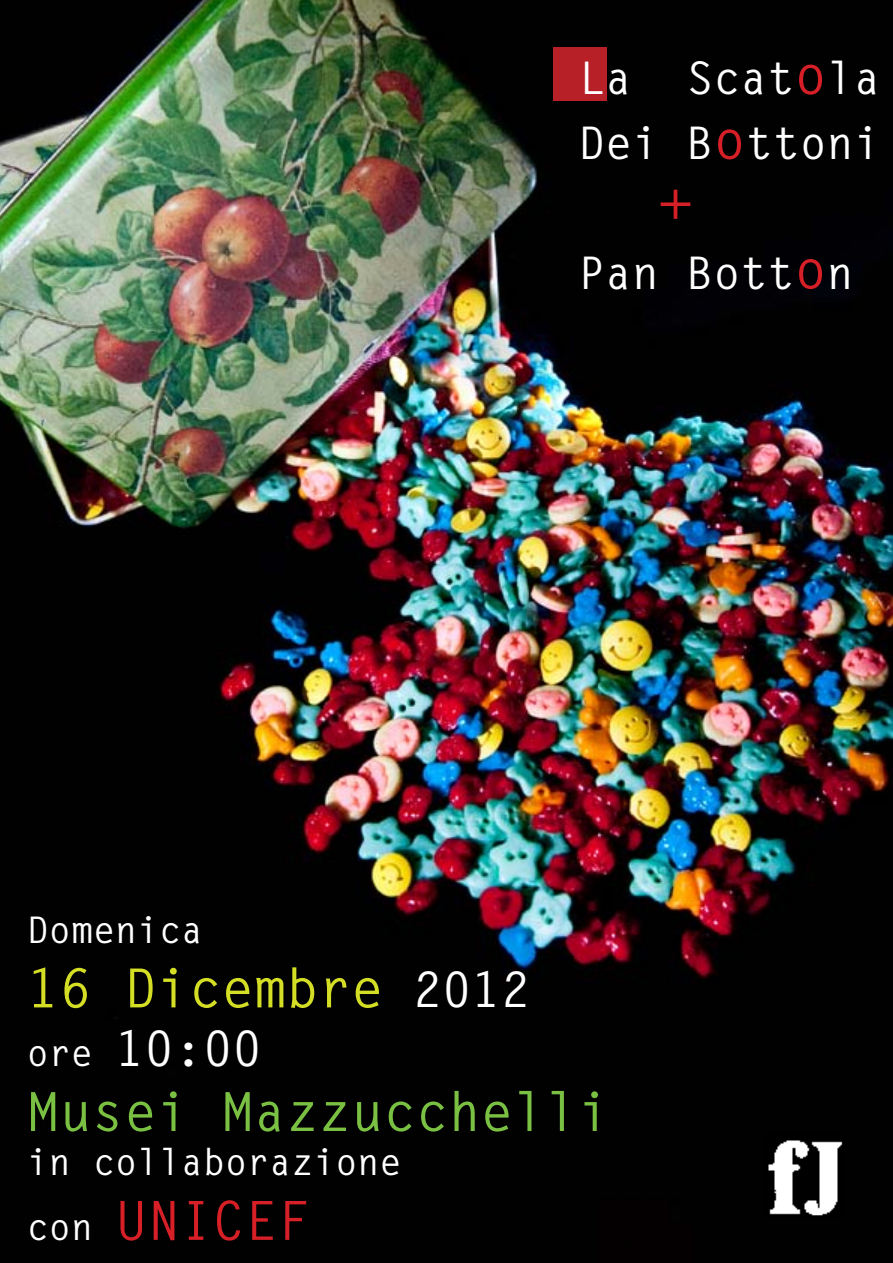
<style>
.page{position:relative;width:893px;height:1263px;background:#fff}
.page>*{position:absolute;margin:0;border:0;box-sizing:border-box;transform-origin:0 0}
.t1{font:700 54px "Letter Gothic Std";color:#7ac143}
.t2{font:700 54px "Letter Gothic Std";color:#d4de25}
.t3{font:700 54px "Letter Gothic Std";color:#d61f26}
.t4{font:700 48.9px "Letter Gothic Std";color:#fff}
.t5{font:700 45px/64.8px "Letter Gothic Std";color:#fff}
.t6{font:700 36.75px "Letter Gothic Std";color:#fff}
.s1{font-size:54px;color:#d61f26}
.s2{font-size:48.9px;color:#fff}
.s3{font-size:36.75px}
.s4{font-size:36.75px;color:#fff}
</style>
<div class="page">
<img style="left:0;top:0;width:893px;height:1263px">
<div style="left:554px;top:48px;width:53px;height:53px;background:#b82028"></div>
<img style="left:764px;top:1133px;width:80px;height:83px">
<p class="t5" style="left:578px;top:46px;width:304px">La Scat<span class="s1">o</span>la<br>Dei B<span class="s1">o</span>ttoni</p>
<p class="t3" style="left:659px;top:171px;width:34px">+</p>
<p class="t5" style="left:578px;top:241px;width:277px">Pan Bott<span class="s1">o</span>n</p>
<p class="t6" style="left:27px;top:907px;width:178px">Domenica</p>
<p class="t2" style="left:27px;top:955px;width:505px">16 Dicembre <span class="s2">2012</span></p>
<p class="t4" style="left:27px;top:1018px;width:237px"><span class="s3">ore</span> 10:00</p>
<p class="t1" style="left:27px;top:1078px;width:585px">Musei Mazzucchelli</p>
<p class="t6" style="left:27px;top:1139px;width:376px">in collaborazione</p>
<p class="t3" style="left:27px;top:1187px;width:284px"><span class="s4">con</span> UNICEF</p>
</div>
